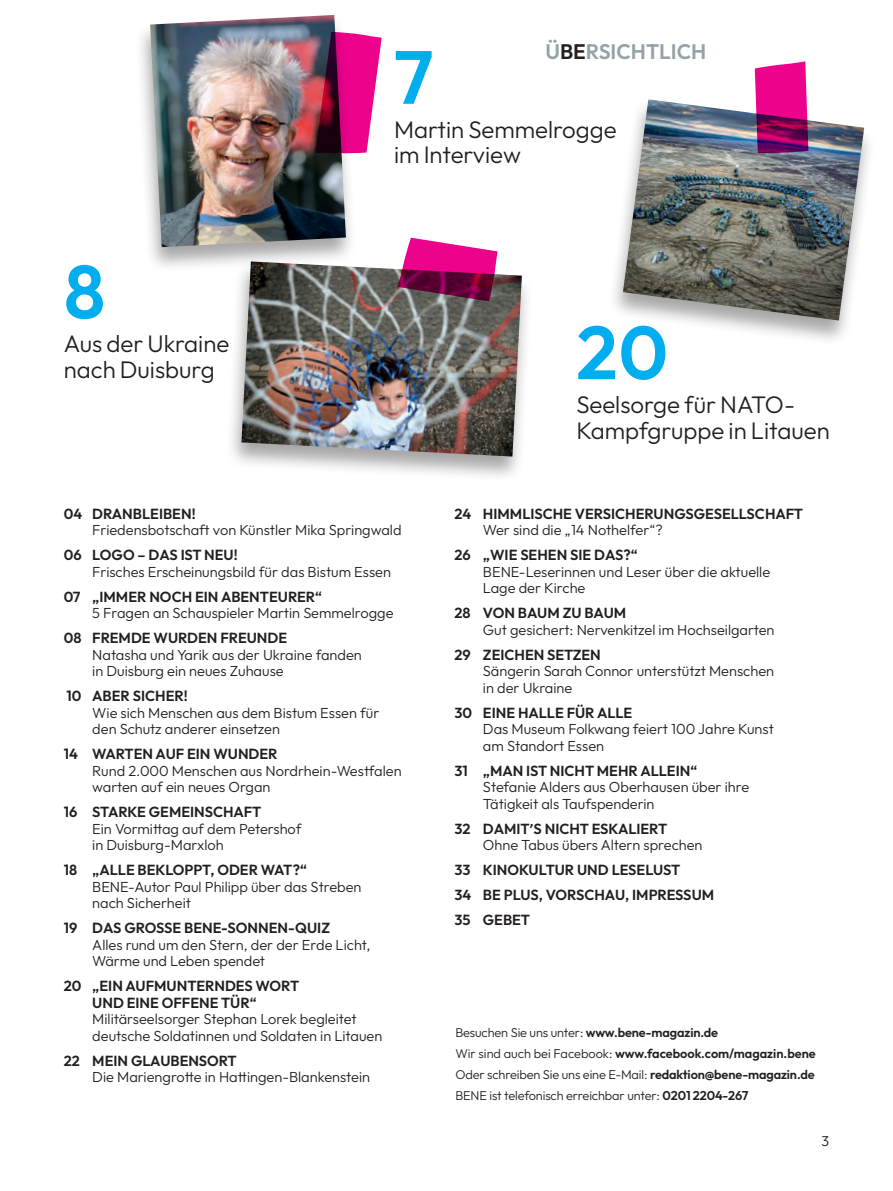
<style>
.page{position:relative;width:893px;height:1191px;background:#fff}
.page>*{position:absolute;margin:0;border:0;box-sizing:border-box;transform-origin:0 0}
.t1{font:600 75px "Outfit";color:#00aeef}
.t2{font:300 24px/25.5px "Outfit";color:#231f20}
.t3{font:600 21px "Outfit";color:#94a2aa}
.t4{font:300 14.55px/16.5px "Outfit";color:#231f20}
.t5{font:600 14.55px "Outfit";color:#231f20}
.t6{font:300 14.25px "Outfit";color:#231f20}
.t7{font:300 12.75px/20.7px "Outfit";letter-spacing:-.01em;color:#231f20}
.s1{color:#231f20}
.s2{font-weight:600}
.s3{font-family:"Calibri";font-weight:700}
</style>
<div class="page">
<div style="left:225px;top:260px;width:308px;height:223px;background:#231f20;opacity:.4"></div>
<img style="left:241px;top:261px;width:281px;height:195px">
<div style="left:607px;top:99px;width:268px;height:247px;background:#231f20;opacity:.4"></div>
<img style="left:623px;top:99px;width:241px;height:221px">
<div style="left:134px;top:14px;width:224px;height:259px;background:#231f20;opacity:.4"></div>
<img style="left:150px;top:15px;width:196px;height:232px">
<svg style="left:397px;top:238px;width:101px;height:63px;background:#b1347b"></svg>
<svg style="left:315px;top:32px;width:67px;height:121px;background:#b52a79"></svg>
<svg style="left:755px;top:61px;width:53px;height:92px;background:#c01580"></svg>
<h3 class="t3" style="left:545px;top:40px;width:162px">Ü<span class="s1">BE</span>RSICHTLICH</h3>
<h1 class="t1" style="left:394px;top:35px;width:41px">7</h1>
<h2 class="t2" style="left:394px;top:116px;width:224px">Martin Semmelrogge im Interview</h2>
<h1 class="t1" style="left:64px;top:249px;width:43px">8</h1>
<h2 class="t2" style="left:64px;top:331px;width:167px">Aus der Ukraine nach Duisburg</h2>
<h1 class="t1" style="left:576px;top:310px;width:93px">20</h1>
<h2 class="t2" style="left:576px;top:392px;width:255px">Seelsorge für NATO-<br>Kampfgruppe in Litauen</h2>
<p class="t5" style="left:64px;top:505px;width:69px">04 DRANBLE</p>
<p class="t5" style="left:159px;top:505px;width:14px">IBEN</p>
<p class="t5" style="left:192px;top:505px;width:5px">!</p>
<p class="t4" style="left:92px;top:521px;width:311px">Friedensbotschaft von Künstler Mika Springwald</p>
<p class="t5" style="left:64px;top:546px;width:151px">06 LOGO – DAS IST NEU</p>
<p class="t5" style="left:234px;top:546px;width:5px">!</p>
<p class="t4" style="left:92px;top:563px;width:300px">Frisches Erscheinungsbild für das Bistum Essen</p>
<p class="t5" style="left:64px;top:588px;width:52px">07 „IMMER</p>
<p class="t5" style="left:149px;top:588px;width:91px">NOCH EIN ABENTEURER</p>
<p class="t5" style="left:315px;top:588px;width:8px">“</p>
<p class="t4" style="left:92px;top:604px;width:303px">5 Fragen an Schauspieler Martin Semmelrogge</p>
<p class="t5" style="left:64px;top:629px;width:31px">08 FREMDE</p>
<p class="t5" style="left:154px;top:629px;width:25px">WURDEN</p>
<p class="t5" style="left:220px;top:629px;width:11px">FREUNDE</p>
<p class="t4" style="left:92px;top:646px;width:271px">Natasha und Yarik aus der Ukraine fanden in Duisburg ein neues Zuhause</p>
<p class="t5" style="left:67px;top:687px;width:46px">10 ABER</p>
<p class="t5" style="left:133px;top:687px;width:57px">SICHER!</p>
<p class="t4" style="left:92px;top:704px;width:289px">Wie sich Menschen aus dem Bistum Essen für den Schutz anderer einsetzen</p>
<p class="t5" style="left:64px;top:745px;width:56px">14 WARTEN</p>
<p class="t5" style="left:156px;top:745px;width:83px">AUF EIN WUNDER</p>
<p class="t4" style="left:92px;top:762px;width:311px">Rund 2.000 Menschen aus Nordrhein-Westfalen warten auf ein neues Organ</p>
<p class="t5" style="left:64px;top:803px;width:97px">16 STARKE GEME</p>
<p class="t5" style="left:190px;top:803px;width:59px">INSCHAFT</p>
<p class="t4" style="left:92px;top:820px;width:211px">Ein Vormittag auf dem Petershof in Duisburg-Marxloh</p>
<p class="t5" style="left:64px;top:861px;width:55px">18 „ALLE</p>
<p class="t5" style="left:138px;top:861px;width:102px">BEKLOPPT, ODER</p>
<p class="t5" style="left:261px;top:861px;width:47px">WAT?“</p>
<p class="t4" style="left:92px;top:878px;width:271px">BENE-Autor Paul Philipp über das Streben nach Sicherheit</p>
<p class="t5" style="left:64px;top:920px;width:131px">19 DAS GROSSE BENE</p>
<p class="t5" style="left:221px;top:920px;width:38px">-SONNEN</p>
<p class="t5" style="left:288px;top:920px;width:43px">-QUIZ</p>
<p class="t4" style="left:92px;top:936px;width:280px">Alles rund um den Stern, der der Erde Licht,<br>Wärme und Leben spendet</p>
<p class="t5" style="left:64px;top:978px;width:80px">20 „EIN AUFMUNTERNDE</p>
<p class="t5" style="left:244px;top:978px;width:47px">S WORT</p>
<p class="t5" style="left:64px;top:994px;width:16px">UND</p>
<p class="t5" style="left:127px;top:994px;width:57px">EINE OFFENE</p>
<p class="t5" style="left:221px;top:994px;width:37px">TÜR“</p>
<p class="t4" style="left:92px;top:1010px;width:292px">Militärseelsorger Stephan Lorek begleitet deutsche Soldatinnen und Soldaten in Litauen</p>
<p class="t5" style="left:64px;top:1052px;width:31px">22 ME</p>
<p class="t5" style="left:113px;top:1052px;width:58px">IN GLAUBEN</p>
<p class="t5" style="left:199px;top:1052px;width:30px">SORT</p>
<p class="t4" style="left:92px;top:1068px;width:279px">Die Mariengrotte in Hattingen-Blankenstein</p>
<p class="t5" style="left:454px;top:505px;width:55px">24 HIMML</p>
<p class="t5" style="left:530px;top:505px;width:116px">ISCHE VERSICHERUNG</p>
<p class="t5" style="left:685px;top:505px;width:105px">SGESELLSCHAFT</p>
<p class="t4" style="left:483px;top:521px;width:181px">Wer sind die „14 Nothelfer“?</p>
<p class="t5" style="left:454px;top:546px;width:185px">26 „WIE SEHEN SIE DAS?“</p>
<p class="t4" style="left:483px;top:563px;width:289px">BENE-Leserinnen und Leser über die aktuelle<br>Lage der Kirche</p>
<p class="t5" style="left:454px;top:604px;width:161px">28 VON BAUM ZU BAUM</p>
<p class="t4" style="left:483px;top:621px;width:293px">Gut gesichert: Nervenkitzel im Hochseilgarten</p>
<p class="t5" style="left:454px;top:646px;width:137px">29 ZEICHEN SETZEN</p>
<p class="t4" style="left:483px;top:662px;width:293px">Sängerin Sarah Connor unterstützt Menschen in der Ukraine</p>
<p class="t5" style="left:454px;top:704px;width:94px">30 EINE HALLE</p>
<p class="t5" style="left:567px;top:704px;width:50px">FÜR ALLE</p>
<p class="t4" style="left:483px;top:720px;width:292px">Das Museum Folkwang feiert 100 Jahre Kunst am Standort Essen</p>
<p class="t5" style="left:454px;top:762px;width:244px">31 „MAN IST NICHT MEHR ALLEIN“</p>
<p class="t4" style="left:483px;top:778px;width:268px">Stefanie Alders aus Oberhausen über ihre<br>Tätigkeit als Taufspenderin</p>
<p class="t4" style="left:483px;top:820px;width:221px;text-indent:-29px"><span class="s2">32 DAMIT</span><span class="s3">’</span><span class="s2">S NICHT ESKALIERT<br></span>Ohne Tabus übers Altern sprechen</p>
<p class="t5" style="left:454px;top:862px;width:79px">33 KINOKULTUR</p>
<p class="t5" style="left:577px;top:862px;width:12px">UND</p>
<p class="t5" style="left:612px;top:862px;width:35px">LESELU</p>
<p class="t5" style="left:663px;top:862px;width:18px">ST</p>
<p class="t5" style="left:454px;top:887px;width:30px">34 BE</p>
<p class="t5" style="left:504px;top:887px;width:200px">PLU S, VORSCHAU, IMPRE SSUM</p>
<p class="t5" style="left:454px;top:912px;width:30px">35 GEBET</p>
<p class="t7" style="left:455px;top:1022px;width:362px">Besuchen Sie uns unter: <span class="s2">www.bene-magazin.de<br></span>Wir sind auch bei Facebook: <span class="s2">www.facebook.com/magazin.bene </span>Oder schreiben Sie uns eine E-Mail: <span class="s2">redaktion@bene-magazin.de </span>BENE ist telefonisch erreichbar unter: <span class="s2">0201 2204-267</span></p>
<p class="t6" style="left:822px;top:1132px;width:9px">3</p>
</div>
